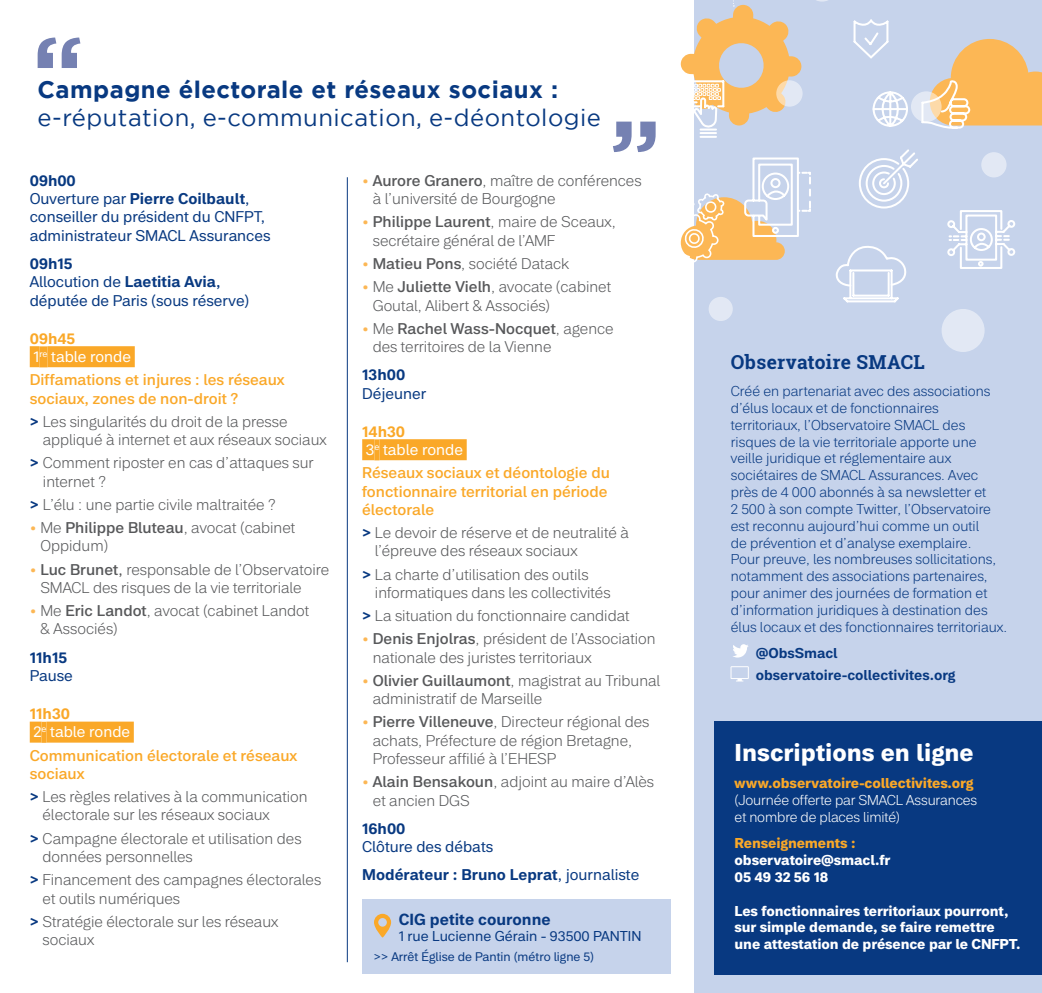
<style>
.page{position:relative;width:1042px;height:993px;background:#fff}
.page>*{position:absolute;margin:0;border:0;box-sizing:border-box;transform-origin:0 0}
.GUILLEMETS_VERBATIM{font:700 94.5px "Gotham";color:#7581b2}
.t1{font:23.8px "Gotham";letter-spacing:.02em;color:#083981}
.t2{font:700 23.8px "Gotham";letter-spacing:.02em;color:#083981}
.t3{font:900 23.8px "Peter";color:#fff}
.t4{font:700 19.25px "Roboto Slab";letter-spacing:.02em;color:#083981}
.t5{font:700 15.75px "Peter";color:#083981}
.t6{font:300 15.22px/18.2px "Peter";color:#57585a}
.t7{font:500 15.22px/18.2px "Peter";color:#faa828}
.t8{font:15.22px/18.2px "Peter";color:#083981}
.t9{font:700 15.22px "Peter";color:#083981}
.t10{font:15.22px "Peter";color:#fff}
.t11{font:700 15.22px "Peter";color:#faa828}
.t12{font:300 14px/16.8px "Peter";color:#083981}
.t13{font:900 14px/16.8px "Peter";letter-spacing:-.01em;color:#fff}
.t14{font:300 14px/16.8px "Peter";letter-spacing:-.01em;color:#fff}
.t15{font:900 14px "Peter";letter-spacing:-.01em;color:#faa828}
.t16{font:700 14px "Peter";color:#083981}
.t17{font:14px "Peter";color:#083981}
.t18{font:12.25px "Peter";color:#083981}
.s1{font-weight:700}
.s2{font-weight:500}
.s3{font-weight:700;color:#083981}
.s4{font-weight:400;color:#fcb755}
.s5{font-weight:400}
</style>
<div class="page">
<div style="left:694px;top:0;width:348px;height:992px;background:#c6d3eb"></div>
<svg style="left:680px;top:0;width:362px;height:303px"></svg>
<svg style="left:911px;top:91px;width:30px;height:31px"></svg>
<svg style="left:776px;top:80px;width:26px;height:27px"></svg>
<div style="left:981px;top:152px;width:25px;height:25px;background:#e2e8f4;border-radius:50%"></div>
<div style="left:941px;top:309px;width:43px;height:43px;background:#e2e8f4;border-radius:50%"></div>
<div style="left:708px;top:297px;width:25px;height:24px;background:#e2e8f4;border-radius:50%"></div>
<div style="left:30px;top:346px;width:9px;height:21px;background:#faa828"></div>
<div style="left:39px;top:346px;width:8px;height:21px;background:#faa828"></div>
<div style="left:47px;top:346px;width:88px;height:21px;background:#faa828"></div>
<div style="left:30px;top:721px;width:11px;height:21px;background:#faa828"></div>
<div style="left:41px;top:721px;width:5px;height:21px;background:#faa828"></div>
<div style="left:46px;top:721px;width:88px;height:21px;background:#faa828"></div>
<div style="left:362px;top:439px;width:12px;height:21px;background:#faa828"></div>
<div style="left:374px;top:439px;width:5px;height:21px;background:#faa828"></div>
<div style="left:379px;top:439px;width:88px;height:21px;background:#faa828"></div>
<div style="left:714px;top:720px;width:328px;height:253px;background:#083981"></div>
<hr style="left:347px;top:177px;width:1px;height:784px;background:#083981">
<svg style="left:733px;top:644px;width:16px;height:13px"></svg>
<svg style="left:730px;top:666px;width:19px;height:15px"></svg>
<div style="left:362px;top:899px;width:308px;height:74px;background:#c6d3eb"></div>
<svg style="left:374px;top:913px;width:17px;height:24px"></svg>
<p class="GUILLEMETS_VERBATIM" style="left:32px;top:8px;width:53px">“</p>
<p class="t2" style="left:38px;top:73px;width:522px">Campagne électorale et réseaux sociaux :</p>
<p class="t1" style="left:38px;top:102px;width:565px">e-réputation, e-communication, e-déontologie</p>
<p class="GUILLEMETS_VERBATIM" style="left:610px;top:92px;width:53px">”</p>
<p class="t9" style="left:30px;top:170px;width:48px">09h00</p>
<p class="t8" style="left:30px;top:189px;width:242px">Ouverture par <span class="s1">Pierre Coilbault</span>, conseiller du président du CNFPT, administrateur SMACL Assurances</p>
<p class="t9" style="left:30px;top:253px;width:44px">09h15</p>
<p class="t8" style="left:30px;top:272px;width:221px">Allocution de <span class="s1">Laetitia Avia</span><span class="s2">, </span>députée de Paris (sous réserve)</p>
<p class="t11" style="left:30px;top:328px;width:47px">09h45</p>
<p class="t10" style="left:33px;top:347px;width:99px">1<sup>re</sup> table ronde</p>
<p class="t7" style="left:30px;top:370px;width:256px">Diffamations et injures : les réseaux sociaux, zones de non-droit ?</p>
<p class="t6" style="left:43px;top:411px;width:285px;text-indent:-13px"><span class="s3">&gt;</span> Les singularités du droit de la presse appliqué à internet et aux réseaux sociaux</p>
<p class="t6" style="left:43px;top:453px;width:272px;text-indent:-13px"><span class="s3">&gt;</span> Comment riposter en cas d’attaques sur internet ?</p>
<p class="t6" style="left:30px;top:494px;width:247px"><span class="s3">&gt;</span> L’élu : une partie civile maltraitée ?</p>
<p class="t6" style="left:40px;top:518px;width:256px;text-indent:-11px"><span class="s4">•</span> Me <span class="s2">Philippe Bluteau</span>, avocat (cabinet<br>Oppidum)</p>
<p class="t6" style="left:40px;top:559px;width:290px;text-indent:-11px"><span class="s4">•</span> <span class="s2">Luc Brunet</span><span class="s5">,</span> responsable de l’Observatoire<br>SMACL des risques de la vie territoriale</p>
<p class="t6" style="left:40px;top:601px;width:270px;text-indent:-11px"><span class="s4">•</span> Me <span class="s2">Eric Landot</span>, avocat (cabinet Landot &amp; Associés)</p>
<p class="t9" style="left:30px;top:647px;width:39px">11h15</p>
<p class="t8" style="left:30px;top:666px;width:45px">Pause</p>
<p class="t11" style="left:30px;top:703px;width:42px">11h30</p>
<p class="t10" style="left:33px;top:722px;width:98px">2<sup>e</sup> table ronde</p>
<p class="t7" style="left:30px;top:745px;width:269px">Communication électorale et réseaux sociaux</p>
<p class="t6" style="left:43px;top:787px;width:266px;text-indent:-13px"><span class="s3">&gt;</span> Les règles relatives à la communication électorale sur les réseaux sociaux</p>
<p class="t6" style="left:43px;top:828px;width:260px;text-indent:-13px"><span class="s3">&gt;</span> Campagne électorale et utilisation des données personnelles</p>
<p class="t6" style="left:43px;top:870px;width:280px;text-indent:-13px"><span class="s3">&gt;</span> Financement des campagnes électorales et outils numériques</p>
<p class="t6" style="left:43px;top:911px;width:237px;text-indent:-13px"><span class="s3">&gt;</span> Stratégie électorale sur les réseaux sociaux</p>
<p class="t6" style="left:373px;top:171px;width:270px;text-indent:-11px"><span class="s4">•</span> <span class="s2">Aurore Granero</span>, maître de conférences à l’université de Bourgogne</p>
<p class="t6" style="left:373px;top:212px;width:244px;text-indent:-11px"><span class="s4">•</span> <span class="s2">Philippe Laurent</span>, maire de Sceaux, secrétaire général de l’AMF</p>
<p class="t6" style="left:362px;top:254px;width:208px"><span class="s4">•</span> <span class="s2">Matieu Pons</span>, société Datack</p>
<p class="t6" style="left:373px;top:277px;width:240px;text-indent:-11px"><span class="s4">•</span> Me <span class="s2">Juliette Vielh</span>, avocate (cabinet<br>Goutal, Alibert &amp; Associés)</p>
<p class="t6" style="left:373px;top:319px;width:242px;text-indent:-11px"><span class="s4">•</span> Me <span class="s2">Rachel Wass-Nocquet</span>, agence des territoires de la Vienne</p>
<p class="t9" style="left:362px;top:364px;width:45px">13h00</p>
<p class="t8" style="left:362px;top:383px;width:65px">Déjeuner</p>
<p class="t11" style="left:362px;top:421px;width:44px">14h30</p>
<p class="t10" style="left:366px;top:439px;width:99px">3<sup>e</sup> table ronde</p>
<p class="t7" style="left:362px;top:463px;width:249px">Réseaux sociaux et déontologie du fonctionnaire territorial en période électorale</p>
<p class="t6" style="left:375px;top:523px;width:255px;text-indent:-13px"><span class="s3">&gt;</span> Le devoir de réserve et de neutralité à l’épreuve des réseaux sociaux</p>
<p class="t6" style="left:375px;top:564px;width:237px;text-indent:-13px"><span class="s3">&gt;</span> La charte d’utilisation des outils informatiques dans les collectivités</p>
<p class="t6" style="left:362px;top:606px;width:269px"><span class="s3">&gt;</span> La situation du fonctionnaire candidat</p>
<p class="t6" style="left:373px;top:629px;width:284px;text-indent:-11px"><span class="s4">•</span> <span class="s2">Denis Enjolras</span>, président de l’Association nationale des juristes territoriaux</p>
<p class="t6" style="left:373px;top:670px;width:289px;text-indent:-11px"><span class="s4">•</span> <span class="s2">Olivier Guillaumont</span>, magistrat au Tribunal administratif de Marseille</p>
<p class="t6" style="left:373px;top:712px;width:278px;text-indent:-11px"><span class="s4">•</span> <span class="s2">Pierre Villeneuve</span>, Directeur régional des achats, Préfecture de région Bretagne,<br>Professeur affilié à l’EHESP</p>
<p class="t6" style="left:373px;top:772px;width:283px;text-indent:-11px"><span class="s4">•</span> <span class="s2">Alain Bensakoun</span>, adjoint au maire d’Alès et ancien DGS</p>
<p class="t9" style="left:362px;top:818px;width:45px">16h00</p>
<p class="t8" style="left:362px;top:837px;width:133px">Clôture des débats</p>
<p class="t9" style="left:362px;top:864px;width:279px">Modérateur : Bruno Leprat<span class="s5">, journaliste</span></p>
<p class="t5" style="left:399px;top:908px;width:153px">CIG petite couronne</p>
<p class="t17" style="left:399px;top:927px;width:244px">1 rue Lucienne Gérain - 93500 PANTIN</p>
<p class="t18" style="left:374px;top:948px;width:222px">&gt;&gt; Arrêt Église de Pantin (métro ligne 5)</p>
<p class="t4" style="left:731px;top:349px;width:195px">Observatoire SMACL</p>
<p class="t12" style="left:731px;top:382px;width:278px">Créé en partenariat avec des associations d’élus locaux et de fonctionnaires territoriaux, l’Observatoire SMACL des risques de la vie territoriale apporte une veille juridique et réglementaire aux sociétaires de SMACL Assurances. Avec près de 4 000 abonnés à sa newsletter et<br>2 500 à son compte Twitter, l’Observatoire est reconnu aujourd’hui comme un outil<br>de prévention et d’analyse exemplaire.<br>Pour preuve, les nombreuses sollicitations, notamment des associations partenaires, pour animer des journées de formation et d’information juridiques à destination des élus locaux et des fonctionnaires territoriaux.</p>
<p class="t16" style="left:756px;top:644px;width:83px">@ObsSmacl</p>
<p class="t16" style="left:756px;top:665px;width:201px">observatoire-collectivites.org</p>
<p class="t3" style="left:734px;top:736px;width:241px">Inscriptions en ligne</p>
<p class="t15" style="left:734px;top:773px;width:240px">www.observatoire-collectivites.org</p>
<p class="t14" style="left:734px;top:790px;width:244px">(Journée offerte par SMACL Assurances et nombre de places limité)</p>
<p class="t15" style="left:734px;top:833px;width:122px">Renseignements :</p>
<p class="t13" style="left:734px;top:851px;width:157px">observatoire@smacl.fr</p>
<p class="t13" style="left:734px;top:868px;width:95px">05 49 32 56 18</p>
<p class="t13" style="left:734px;top:901px;width:288px">Les fonctionnaires territoriaux pourront, sur simple demande, se faire remettre une attestation de présence par le CNFPT.</p>
</div>
